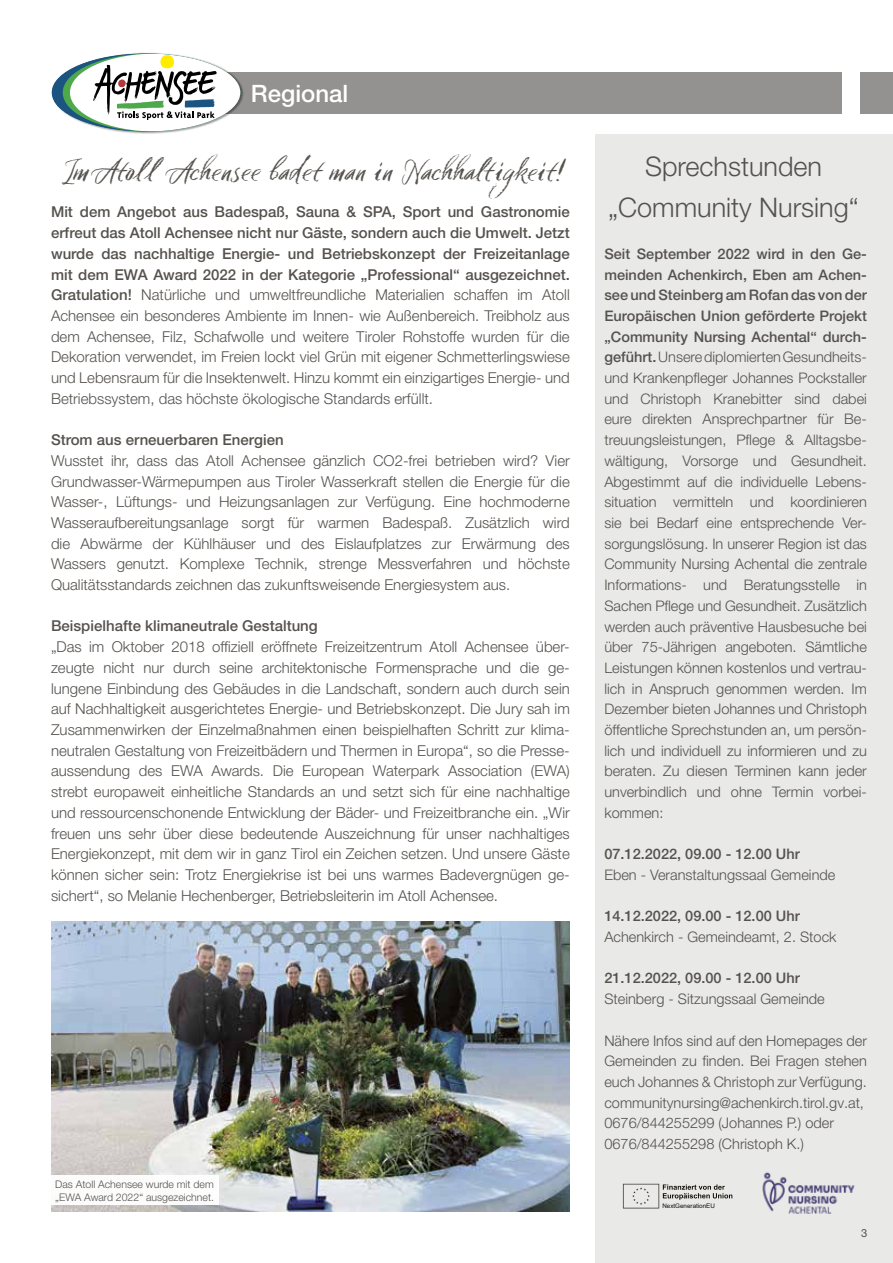
<style>
.page{position:relative;width:893px;height:1263px;background:#fff}
.page>*{position:absolute;margin:0;border:0;box-sizing:border-box;transform-origin:0 0}
.t1{font:28.5px "Six Hands Chalk";color:#55524e}
.t2{font:300 27px/41.4px "Helvetica Neue LT Pro";color:#55524e;text-align:center}
.t3{font:500 24px "Helvetica Neue LT Pro";color:#fff}
.t4{font:300 15px/20.7px "Helvetica Neue LT Pro";color:#55524e;text-align:justify}
.t5{font:500 15px "Helvetica Neue LT Pro";color:#55524e}
.t6{font:300 14.55px/20.7px "Helvetica Neue LT Pro";color:#55524e;text-align:justify}
.t7{font:500 14.55px "Helvetica Neue LT Pro";color:#55524e}
.t8{font:11.25px "Helvetica Neue LT Pro";color:#55524e}
.t9{font:300 10.5px/12.6px "Helvetica Neue LT Pro";color:#55524e}
.t10{font:6.3px "Arial";color:#130f05}
.s1{font-weight:500}
</style>
<div class="page">
<div style="left:72px;top:73px;width:770px;height:41px;background:#949290"></div>
<img style="left:51px;top:72px;width:193px;height:62px">
<svg style="left:52px;top:53px;width:188px;height:78px"></svg>
<div style="left:861px;top:73px;width:32px;height:41px;background:#949290"></div>
<div style="left:595px;top:135px;width:298px;height:1128px;background:#e9e9e8"></div>
<img style="left:51px;top:921px;width:519px;height:290px">
<div style="left:51px;top:1175px;width:168px;height:30px;background:#fff"></div>
<img style="left:762px;top:1172px;width:93px;height:42px">
<svg style="left:623px;top:1184px;width:109px;height:24px"></svg>
<h3 class="t3" style="left:251px;top:79px;width:99px">Regional</h3>
<h1 class="t1" style="left:59px;top:153px;width:505px">Im Atoll Achensee badet man in Nachhaltigkeit!</h1>
<p class="t4" style="left:51px;top:201px;width:520px"><span class="s1">Mit dem Angebot aus Badespaß, Sauna &amp; SPA, Sport und Gastronomie erfreut das Atoll Achensee nicht nur Gäste, sondern auch die Umwelt. Jetzt wurde das nachhaltige Energie- und Betriebskonzept der Freizeitanlage mit dem EWA Award 2022 in der Kategorie „Professional“ ausgezeichnet.<br>Gratulation!</span> Natürliche und umweltfreundliche Materialien schaffen im Atoll Achensee ein besonderes Ambiente im Innen- wie Außenbereich. Treibholz aus dem Achensee, Filz, Schafwolle und weitere Tiroler Rohstoffe wurden für die Dekoration verwendet, im Freien lockt viel Grün mit eigener Schmetterlingswiese und Lebensraum für die Insektenwelt. Hinzu kommt ein einzigartiges Energie- und Betriebssystem, das höchste ökologische Standards erfüllt.</p>
<p class="t5" style="left:51px;top:431px;width:234px">Strom aus erneuerbaren Energien</p>
<p class="t4" style="left:51px;top:450px;width:520px">Wusstet ihr, dass das Atoll Achensee gänzlich CO2-frei betrieben wird? Vier Grundwasser-Wärmepumpen aus Tiroler Wasserkraft stellen die Energie für die Wasser-, Lüftungs- und Heizungsanlagen zur Verfügung. Eine hochmoderne Wasseraufbereitungsanlage sorgt für warmen Badespaß. Zusätzlich wird die Abwärme der Kühlhäuser und des Eislaufplatzes zur Erwärmung des Wassers genutzt. Komplexe Technik, strenge Messverfahren und höchste Qualitätsstandards zeichnen das zukunftsweisende Energiesystem aus.</p>
<p class="t5" style="left:51px;top:617px;width:268px">Beispielhafte klimaneutrale Gestaltung</p>
<p class="t4" style="left:51px;top:636px;width:520px">„Das im Oktober 2018 offiziell eröffnete Freizeitzentrum Atoll Achensee über&shy;zeugte nicht nur durch seine architektonische Formensprache und die ge&shy;lungene Einbindung des Gebäudes in die Landschaft, sondern auch durch sein auf Nachhaltigkeit ausgerichtetes Energie- und Betriebskonzept. Die Jury sah im Zusammenwirken der Einzelmaßnahmen einen beispielhaften Schritt zur klima&shy;neutralen Gestaltung von Freizeitbädern und Thermen in Europa“, so die Presse&shy;aussendung des EWA Awards. Die European Waterpark Association (EWA) strebt europaweit einheitliche Standards an und setzt sich für eine nachhaltige und ressourcenschonende Entwicklung der Bäder- und Freizeitbranche ein. „Wir freuen uns sehr über diese bedeutende Auszeichnung für unser nachhaltiges Energiekonzept, mit dem wir in ganz Tirol ein Zeichen setzen. Und unsere Gäste können sicher sein: Trotz Energiekrise ist bei uns warmes Badevergnügen ge&shy;sichert“, so Melanie Hechenberger, Betriebsleiterin im Atoll Achensee.</p>
<p class="t9" style="left:55px;top:1178px;width:160px">Das Atoll Achensee wurde mit dem „EWA Award 2022“ ausgezeichnet.</p>
<h2 class="t2" style="left:608px;top:145px;width:252px">Sprechstunden „Community Nursing“</h2>
<p class="t6" style="left:604px;top:243px;width:264px"><span class="s1">Seit September 2022 wird in den Ge&shy;meinden Achenkirch, Eben am Achen&shy;see und Steinberg am Rofan das von der Europäischen Union geförderte Projekt „Community Nursing Achental“ durch&shy;geführt.</span> Unsere diplomierten Gesundheits&shy;und Krankenpfleger Johannes Pockstaller und Christoph Kranebitter sind dabei eure direkten Ansprechpartner für Be&shy;treuungsleistungen, Pflege &amp; Alltagsbe&shy;wältigung, Vorsorge und Gesundheit.<br>Abgestimmt auf die individuelle Lebens&shy;situation vermitteln und koordinieren sie bei Bedarf eine entsprechende Ver&shy;sorgungslösung. In unserer Region ist das Community Nursing Achental die zentrale Informations- und Beratungsstelle in Sachen Pflege und Gesundheit. Zusätzlich werden auch präventive Hausbesuche bei über 75-Jährigen angeboten. Sämtliche Leistungen können kostenlos und vertrau&shy;lich in Anspruch genommen werden. Im Dezember bieten Johannes und Christoph öffentliche Sprechstunden an, um persön&shy;lich und individuell zu informieren und zu beraten. Zu diesen Terminen kann jeder unverbindlich und ohne Termin vorbei&shy;kommen:</p>
<p class="t7" style="left:604px;top:845px;width:197px">07.12.2022, 09.00 - 12.00 Uhr</p>
<p class="t6" style="left:604px;top:864px;width:232px">Eben - Veranstaltungssaal Gemeinde</p>
<p class="t7" style="left:604px;top:907px;width:197px">14.12.2022, 09.00 - 12.00 Uhr</p>
<p class="t6" style="left:604px;top:926px;width:234px">Achenkirch - Gemeindeamt, 2. Stock</p>
<p class="t7" style="left:604px;top:969px;width:197px">21.12.2022, 09.00 - 12.00 Uhr</p>
<p class="t6" style="left:604px;top:988px;width:222px">Steinberg - Sitzungssaal Gemeinde</p>
<p class="t6" style="left:604px;top:1030px;width:264px;text-align:left">Nähere Infos sind auf den Homepages der Gemeinden zu finden. Bei Fragen stehen euch Johannes &amp; Christoph zur Verfügung. communitynursing@achenkirch.tirol.gv.at, 0676/844255299 (Johannes P.) oder 0676/844255298 (Christoph K.)</p>
<p class="t10" style="left:662px;top:1201px;width:54px">NextGenerationEU</p>
<p class="t8" style="left:861px;top:1226px;width:8px">3</p>
</div>
